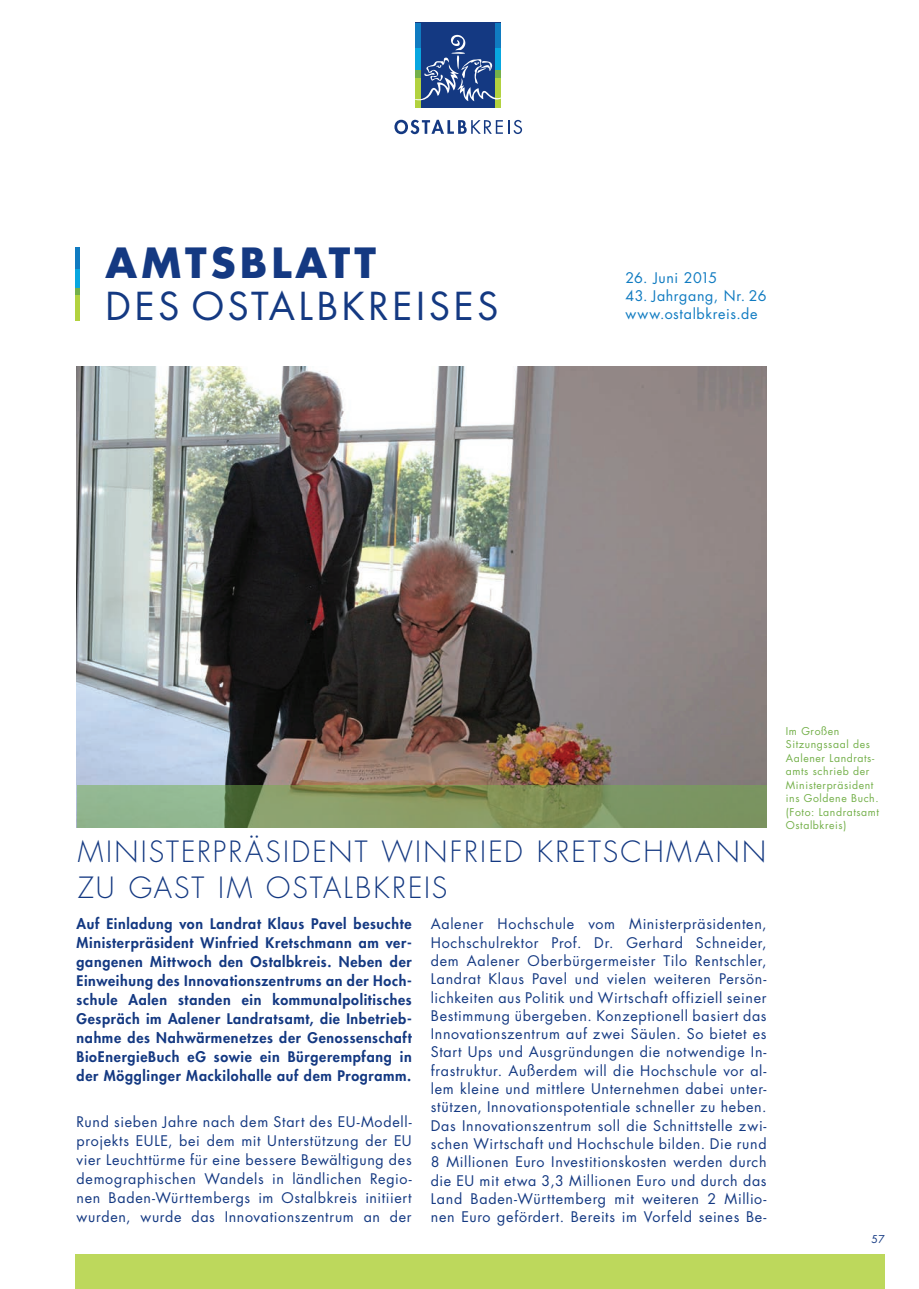
<style>
.page{position:relative;width:919px;height:1289px;background:#fff}
.page>*{position:absolute;margin:0;border:0;box-sizing:border-box;transform-origin:0 0}
.t1{font:700 40.5px "Futura Std";letter-spacing:.1em;color:#143982}
.t2{font:37.5px "Futura Std";letter-spacing:.1em;color:#143982}
.t3{font:300 28.5px/36px "Futura Std";letter-spacing:.075em;color:#143982}
.t4{font:14.25px/18.3px "Futura Std";letter-spacing:.045em;color:#143982;text-align:justify}
.t5{font:800 14.25px/18.9px "Futura Std";letter-spacing:.05em;color:#143982;text-align:justify}
.t6{font:14.25px/18px "Futura Std";letter-spacing:.045em;color:#107bc1}
.t7{font:14.25px "Futura Std";letter-spacing:.025em;color:#107bc1}
.t8{font:10.5px/13.5px "Futura Std";letter-spacing:.055em;color:#74b04a}
.t9{font:10.5px "Futura Std";color:#143982}
</style>
<div class="page">
<div style="left:75px;top:1254px;width:809px;height:34px;background:#bdd85c"></div>
<svg style="left:394px;top:120px;width:128px;height:14px"></svg>
<div style="left:415px;top:23px;width:86px;height:85px;background:#143982"></div>
<div style="left:415px;top:23px;width:6px;height:25px;background:#107bc1"></div>
<div style="left:415px;top:78px;width:6px;height:30px;background:#b2d23f"></div>
<div style="left:495px;top:23px;width:6px;height:25px;background:#107bc1"></div>
<div style="left:495px;top:78px;width:6px;height:30px;background:#b2d23f"></div>
<svg style="left:415px;top:34px;width:86px;height:67px"></svg>
<div style="left:75px;top:247px;width:5px;height:22px;background:#107bc1"></div>
<svg style="left:75px;top:288px;width:5px;height:7px"></svg>
<div style="left:75px;top:269px;width:5px;height:19px;background:#08a7e0"></div>
<div style="left:75px;top:295px;width:5px;height:25px;background:#b2d23f"></div>
<img style="left:77px;top:366px;width:689px;height:419px">
<svg style="left:77px;top:785px;width:689px;height:43px;background:#829a67"></svg>
<h1 class="t1" style="left:106px;top:236px;width:272px">AMTSBLATT</h1>
<h2 class="t2" style="left:106px;top:282px;width:394px">des Ostalbkreises</h2>
<p class="t7" style="left:625px;top:269px;width:93px">26. Juni 2015</p>
<p class="t6" style="left:625px;top:287px;width:142px">43. Jahrgang, Nr. 26 www.ostalbkreis.de</p>
<h3 class="t3" style="left:78px;top:834px;width:690px">MINISTERPRÄSIDENT WINFRIED KRETSCHMANN<br>ZU GAST IM OSTALBKREIS</h3>
<p class="t5" style="left:77px;top:914px;width:336px">Auf Einladung von Landrat Klaus Pavel besuchte Ministerpräsident Winfried Kretschmann am ver&shy;gangenen Mittwoch den Ostalbkreis. Neben der Einweihung des Innovationszentrums an der Hoch&shy;schule Aalen standen ein kommunalpolitisches Gespräch im Aalener Landratsamt, die Inbetrieb&shy;nahme des Nahwärmenetzes der Genossenschaft BioEnergieBuch eG sowie ein Bürgerempfang in der Mögglinger Mackilohalle auf dem Programm.</p>
<p class="t4" style="left:77px;top:1112px;width:336px;line-height:18.9px">Rund sieben Jahre nach dem Start des EU-Modell&shy;projekts EULE , bei dem mit Unterstützung der EU vier Leuchttürme für eine bessere Bewältigung des demographischen Wandels in ländlichen Regio&shy;nen Baden-Württembergs im Ostalbkreis initiiert wurden, wurde das I nnovationszentrum an der</p>
<p class="t4" style="left:431px;top:915px;width:337px">Aalener Hochschule vom Ministerpräsidenten, Hochschulrektor Prof. Dr. Gerhard Schneider, dem Aalener Oberbürgermeister Tilo Rentschler, Landrat Klaus Pavel und vielen weiteren Persön&shy;lichkeiten aus Politik und Wirtschaft offiziell seiner Bestimmung übergeben. Konzeptionell basiert das I nnovationszentrum auf zwei Säulen. So bietet es Start Ups und Ausgründungen die notwendige I n&shy;frastruktur. Außerdem will die Hochschule vor al&shy;lem kleine und mittlere Unternehmen dabei unter&shy;stützen, Innovationspotentiale schneller zu heben.<br>Das I nnovationszentrum soll die Schnittstelle zwi&shy;schen Wirtschaft und Hochschule bilden. Die rund 8 Millionen Euro I nvestitionskosten werden durch die EU mit etwa 3,3 Millionen Euro und durch das Land Baden-Württemberg mit weiteren 2 Millio&shy;nen Euro gefördert. Bereits im Vorfeld seines Be-</p>
<p class="t8" style="left:785px;top:724px;width:95px">Im Großen<br>Sitzungssaal des<br>Aalener Landrats&shy;amts schrieb der<br>Ministerpräsident ins Goldene Buch. (Foto: Landratsamt<br>Ostalbkreis)</p>
<p class="t9" style="left:871px;top:1232px;width:15px">57</p>
</div>
